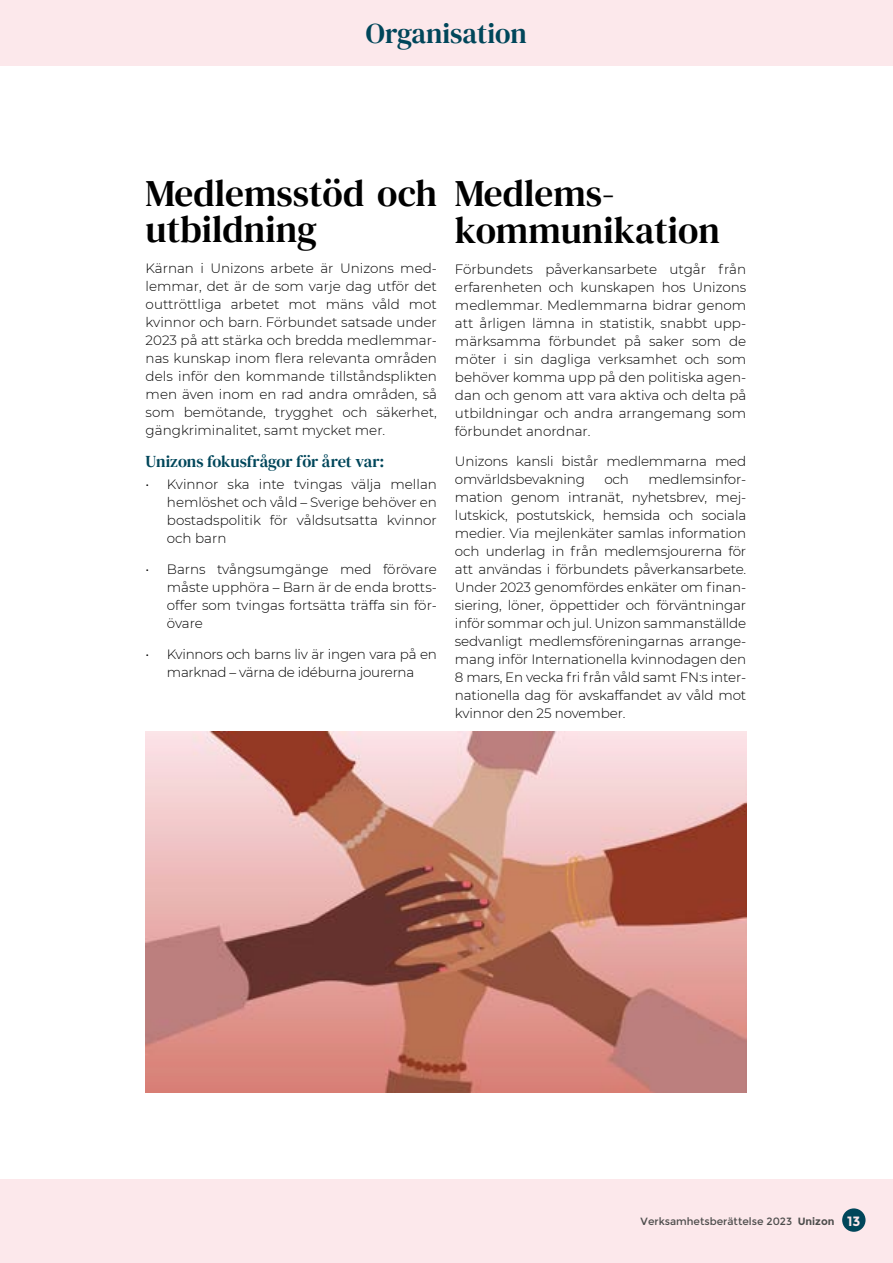
<style>
.page{position:relative;width:893px;height:1263px;background:#fff}
.page>*{position:absolute;margin:0;border:0;box-sizing:border-box;transform-origin:0 0}
.t1{font:37.5px/36px "DM Serif Text";color:#000}
.t2{font:28.5px "DM Serif Text";color:#00465a}
.t3{font:16.5px "DM Serif Text";letter-spacing:-.005em;color:#00465a}
.t4{font:300 13.5px/18px "Montserrat";letter-spacing:-.01em;color:#000;text-align:justify}
.t5{font:10.5px "Montserrat";color:#4d4d4c}
.s1{font-weight:700}
.s2{font-weight:700;font-size:13.5px;color:#fce8eb}
</style>
<div class="page">
<div style="left:0;top:0;width:893px;height:66px;background:#fce8eb"></div>
<img style="left:146px;top:731px;width:600px;height:362px">
<div style="left:0;top:1179px;width:893px;height:84px;background:#fce8eb"></div>
<div style="left:842px;top:1208px;width:23px;height:24px;background:#00465a;border-radius:50%"></div>
<h2 class="t2" style="left:366px;top:17px;width:162px">Organisation</h2>
<h1 class="t1" style="left:146px;top:176px;width:293px">Medlemsstöd och utbildning</h1>
<p class="t4" style="left:146px;top:259px;width:293px">Kärnan i Unizons arbete är Unizons med&shy;lemmar, det är de som varje dag utför det outtröttliga arbetet mot mäns våld mot kvinnor och barn. Förbundet satsade under 2023 på att stärka och bredda medlemmar&shy;nas kunskap inom flera relevanta områden dels inför den kommande tillståndsplikten men även inom en rad andra områden, så som bemötande, trygghet och säkerhet, gängkriminalitet, samt mycket mer.</p>
<p class="t3" style="left:146px;top:452px;width:240px">Unizons fokusfrågor för året var:</p>
<p class="t4" style="left:167px;top:475px;width:272px;text-indent:-21px">• Kvinnor ska inte tvingas välja mellan hemlöshet och våld – Sverige behöver en bostadspolitik för våldsutsatta kvinnor och barn</p>
<p class="t4" style="left:167px;top:560px;width:272px;text-indent:-21px">• Barns tvångsumgänge med förövare måste upphöra – Barn är de enda brotts&shy;offer som tvingas fortsätta träffa sin för&shy;övare</p>
<p class="t4" style="left:146px;top:645px;width:293px;text-align:center">• Kvinnors och barns liv är ingen vara på en marknad – värna de idéburna jourerna</p>
<h1 class="t1" style="left:455px;top:175px;width:266px;line-height:36.8px">Medlems&shy;kommunikation</h1>
<p class="t4" style="left:455px;top:259px;width:293px">Förbundets påverkansarbete utgår från erfarenheten och kunskapen hos Unizons medlemmar. Medlemmarna bidrar genom att årligen lämna in statistik, snabbt upp&shy;märksamma förbundet på saker som de möter i sin dagliga verksamhet och som behöver komma upp på den politiska agen&shy;dan och genom att vara aktiva och delta på utbildningar och andra arrangemang som förbundet anordnar.</p>
<p class="t4" style="left:455px;top:452px;width:293px">Unizons kansli bistår medlemmarna med omvärldsbevakning</p>
<p class="t4" style="left:455px;top:470px;width:293px;text-indent:193px">medlemsinfor&shy;mation genom intranät, nyhetsbrev, mej&shy;lutskick, postutskick, hemsida och sociala medier. Via mejlenkäter samlas information och underlag in från medlemsjourerna för att användas i förbundets påverkansarbete.<br>Under 2023 genomfördes enkäter om finan&shy;siering, löner, öppettider och förväntningar inför sommar och jul. Unizon sammanställde sedvanligt medlemsföreningarnas arrange&shy;mang inför Internationella kvinnodagen den 8 mars, En vecka fri från våld samt FN:s inter&shy;nationella dag för avskaffandet av våld mot kvinnor den 25 november.</p>
<p class="t4" style="left:604px;top:470px;width:26px">och</p>
<p class="t5" style="left:641px;top:1215px;width:221px">Verksamhetsberättelse 2023 <span class="s1">Unizon</span> <span class="s2">13</span></p>
</div>
